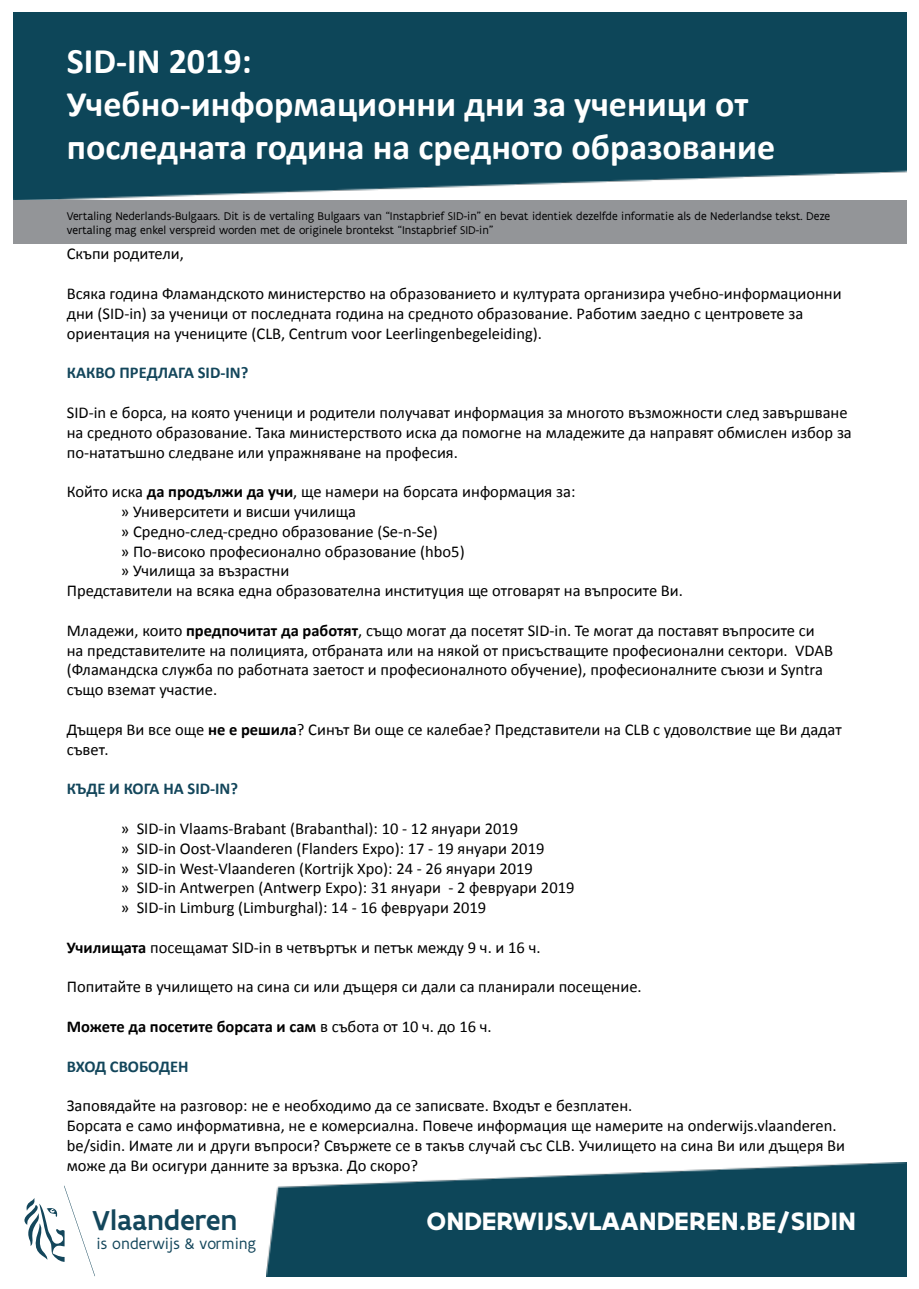
<style>
.page{position:relative;width:919px;height:1289px;background:#fff}
.page>*{position:absolute;margin:0;border:0;box-sizing:border-box;transform-origin:0 0}
.t1{font:700 36px/43.2px "Calibri";color:#fff}
.t2{font:500 29.4px "Flanders Art Sans";color:#13465b}
.t3{font:700 27px "Flanders Art Sans";color:#fff}
.t4{font:16.5px/19.8px "Calibri";color:#000001}
.t5{font:700 16.5px "Calibri";color:#13465b}
.t6{font:700 16.5px "Calibri";color:#000001}
.t7{font:16.35px "Flanders Art Sans";color:#13465b}
.t8{font:12px/14.4px "Flanders Art Sans";color:#000001}
.s1{font-weight:700}
.s2{font-weight:400}
</style>
<div class="page">
<img style="left:13px;top:13px;width:893px;height:187px">
<img style="left:267px;top:1162px;width:639px;height:114px">
<svg style="left:24px;top:1185px;width:71px;height:91px"></svg>
<div style="left:13px;top:200px;width:893px;height:44px;background:#939598"></div>
<h1 class="t1" style="left:67px;top:37px;width:710px">SID-IN 2019:<br>Учебно-информационни дни за ученици от последната година на средното образование</h1>
<p class="t8" style="left:67px;top:209px;width:764px">Vertaling Nederlands-Bulgaars. Dit is de vertaling Bulgaars van “Instapbrief SID-in” en bevat identiek dezelfde informatie als de Nederlandse tekst. Deze vertaling mag enkel verspreid worden met de originele brontekst “Instapbrief SID-in”</p>
<p class="t4" style="left:67px;top:243px;width:119px">Скъпи родители,</p>
<p class="t4" style="left:67px;top:283px;width:776px">Всяка година Фламандското министерство на образованието и културата организира учебно-информационни дни (SID-in) за ученици от последната година на средното образование. Работим заедно с центровете за ориентация на учениците (CLB, Centrum voor Leerlingenbegeleiding).</p>
<p class="t5" style="left:67px;top:362px;width:183px">КАКВО ПРЕДЛАГА SID-IN?</p>
<p class="t4" style="left:67px;top:402px;width:786px">SID-in е борса, на която ученици и родители получават информация за многото възможности след завършване на средното образование. Така министерството иска да помогне на младежите да направят обмислен избор за по-нататъшно следване или упражняване на професия.</p>
<p class="t4" style="left:67px;top:481px;width:510px">Който иска <span class="s1">да продължи да учи</span>, ще намери на борсата информация за:</p>
<p class="t4" style="left:121px;top:501px;width:237px">» Университети и висши училища</p>
<p class="t4" style="left:121px;top:520px;width:318px">» Средно-след-средно образование (Se-n-Se)</p>
<p class="t4" style="left:121px;top:540px;width:345px">» По-високо професионално образование (hbo5)</p>
<p class="t4" style="left:121px;top:560px;width:170px">» Училища за възрастни</p>
<p class="t4" style="left:67px;top:580px;width:617px">Представители на всяка една образователна институция ще отговарят на въпросите Ви.</p>
<p class="t4" style="left:67px;top:619px;width:767px">Младежи, които <span class="s1">предпочитат да работят</span>, също могат да посетят SID-in. Те могат да поставят въпросите си на представителите на полицията, отбраната или на някой от присъстващите професионални сектори. VDAB (Фламандска служба по работната заетост и професионалното обучение), професионалните съюзи и Syntra също вземат участие.</p>
<p class="t4" style="left:67px;top:718px;width:776px">Дъщеря Ви все още <span class="s1">не е решила</span>? Синът Ви още се калебае? Представители на CLB с удоволствие ще Ви дадат съвет.</p>
<p class="t5" style="left:67px;top:778px;width:173px">КЪДЕ И КОГА НА SID-IN?</p>
<p class="t4" style="left:121px;top:817px;width:455px">» SID-in Vlaams-Brabant (Brabanthal): 10 - 12 януари 2019<br>» SID-in Oost-Vlaanderen (Flanders Expo): 17 - 19 януари 2019<br>» SID-in West-Vlaanderen (Kortrijk Xpo): 24 - 26 януари 2019<br>» SID-in Antwerpen (Antwerp Expo): 31 януари - 2 февруари 2019 » SID-in Limburg (Limburghal): 14 - 16 февруари 2019</p>
<p class="t4" style="left:67px;top:936px;width:475px"><span class="s1">Училищата</span> посещамат SID-in в четвъртък и петък между 9 ч. и 16 ч.</p>
<p class="t4" style="left:67px;top:976px;width:576px">Попитайте в училището на сина си или дъщеря си дали са планирали посещение.</p>
<p class="t6" style="left:67px;top:1016px;width:426px">Можете да посетите борсата и сам <span class="s2">в събота от 10 ч. до 16 ч.</span></p>
<p class="t5" style="left:67px;top:1055px;width:123px">ВХОД СВОБОДЕН</p>
<p class="t4" style="left:67px;top:1095px;width:779px">Заповядайте на разговор: не е необходимо да се записвате. Входът е безплатен.<br>Борсата е само информативна, не е комерсиална. Повече информация ще намерите на onderwijs.vlaanderen. be/sidin. Имате ли и други въпроси? Свържете се в такъв случай със CLB. Училището на сина Ви или дъщеря Ви може да Ви осигури данните за връзка. До скоро?</p>
<h2 class="t2" style="left:92px;top:1200px;width:146px">Vlaanderen</h2>
<p class="t7" style="left:97px;top:1232px;width:161px">is onderwijs &amp; vorming</p>
<h3 class="t3" style="left:426px;top:1203px;width:431px">ONDERWIJS.VLAANDEREN.BE/SIDIN</h3>
</div>
